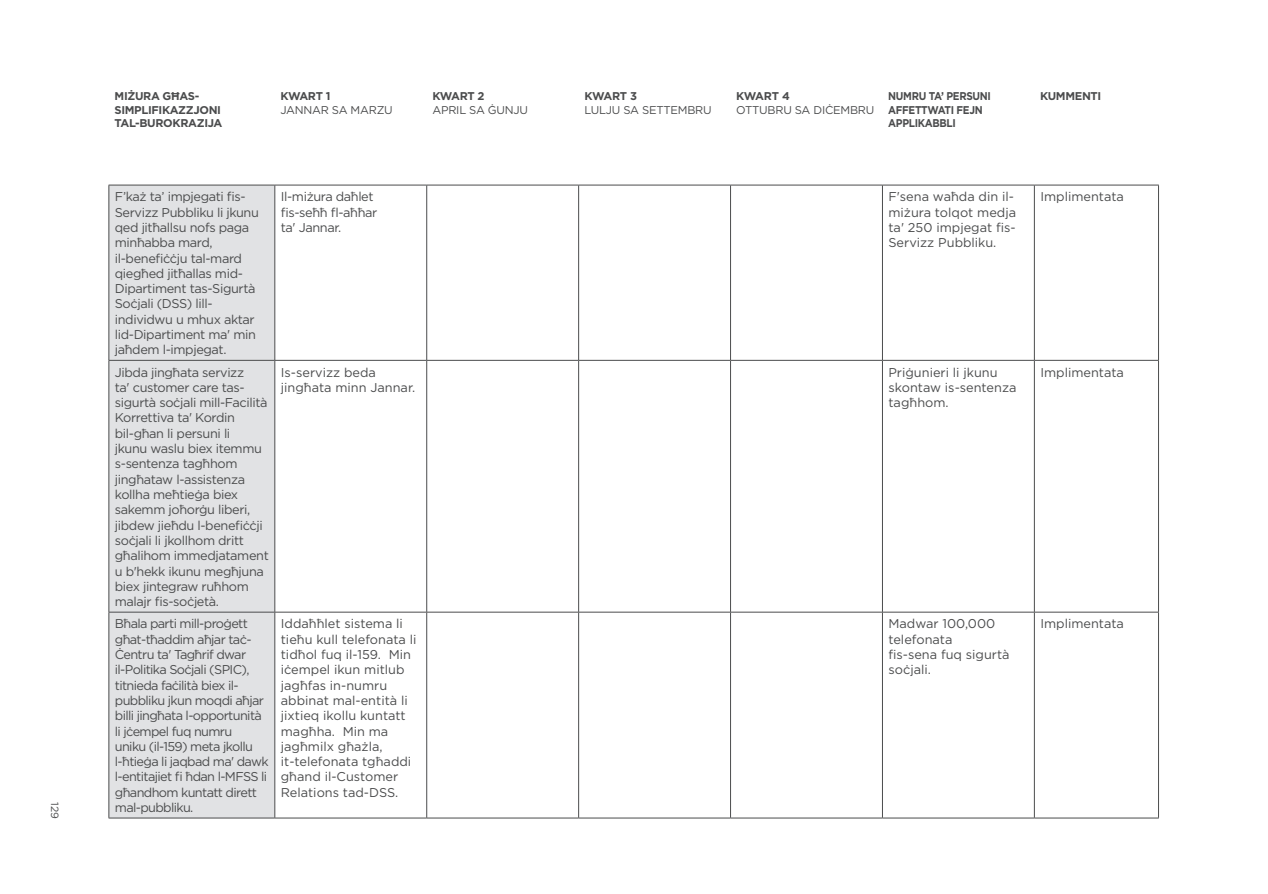
<style>
.page{position:relative;width:1268px;height:894px;background:#fff}
.page>*{position:absolute;margin:0;border:0;box-sizing:border-box;transform-origin:0 0}
.t1{font:12.75px/15.3px "Gotham";letter-spacing:-.03em;color:#4b4c4d}
.t2{font:12.75px/15.3px "Gotham";color:#4b4c4d}
.t3{font:12.75px/15.3px "Gotham";letter-spacing:-.05em;color:#4b4c4d}
.t4{font:700 11.25px/13.5px "Gotham";letter-spacing:-.03em;color:#4b4c4d}
.t5{font:11.25px "Gotham";letter-spacing:-.02em;color:#4b4c4d}
.t6{font:700 11.25px/13.5px "Gotham";letter-spacing:-.03em;color:#4b4c4d;scale:.9 1}
.t7{font:10.5px "Gotham";color:#4b4c4d}
</style>
<div class="page">
<div style="left:109px;top:186px;width:165px;height:631px;background:#e1e2e4"></div>
<svg style="left:275px;top:186px;width:151px;height:631px"></svg>
<hr style="left:108px;top:185px;width:167px;height:1px;background:#4b4c4d">
<hr style="left:108px;top:185px;width:1px;height:175px;background:#4b4c4d">
<hr style="left:275px;top:185px;width:151px;height:1px;background:#4b4c4d">
<hr style="left:274px;top:185px;width:1px;height:175px;background:#4b4c4d">
<hr style="left:426px;top:185px;width:152px;height:1px;background:#4b4c4d">
<hr style="left:426px;top:185px;width:1px;height:175px;background:#4b4c4d">
<hr style="left:578px;top:185px;width:152px;height:1px;background:#4b4c4d">
<hr style="left:578px;top:185px;width:1px;height:175px;background:#4b4c4d">
<hr style="left:730px;top:185px;width:152px;height:1px;background:#4b4c4d">
<hr style="left:730px;top:185px;width:1px;height:175px;background:#4b4c4d">
<hr style="left:882px;top:185px;width:152px;height:1px;background:#4b4c4d">
<hr style="left:881px;top:185px;width:1px;height:175px;background:#4b4c4d">
<hr style="left:1034px;top:185px;width:124px;height:1px;background:#4b4c4d">
<hr style="left:1033px;top:185px;width:1px;height:175px;background:#4b4c4d">
<hr style="left:1157px;top:185px;width:1px;height:175px;background:#4b4c4d">
<hr style="left:108px;top:360px;width:1px;height:252px;background:#4b4c4d">
<hr style="left:274px;top:360px;width:1px;height:252px;background:#4b4c4d">
<hr style="left:426px;top:360px;width:1px;height:252px;background:#4b4c4d">
<hr style="left:578px;top:360px;width:1px;height:252px;background:#4b4c4d">
<hr style="left:730px;top:360px;width:1px;height:252px;background:#4b4c4d">
<hr style="left:881px;top:360px;width:1px;height:252px;background:#4b4c4d">
<hr style="left:1033px;top:360px;width:1px;height:252px;background:#4b4c4d">
<hr style="left:1157px;top:360px;width:1px;height:252px;background:#4b4c4d">
<hr style="left:108px;top:612px;width:1px;height:205px;background:#4b4c4d">
<hr style="left:274px;top:612px;width:1px;height:205px;background:#4b4c4d">
<hr style="left:426px;top:612px;width:1px;height:205px;background:#4b4c4d">
<hr style="left:578px;top:612px;width:1px;height:205px;background:#4b4c4d">
<hr style="left:730px;top:612px;width:1px;height:205px;background:#4b4c4d">
<hr style="left:881px;top:612px;width:1px;height:205px;background:#4b4c4d">
<hr style="left:1033px;top:612px;width:1px;height:205px;background:#4b4c4d">
<hr style="left:1157px;top:612px;width:1px;height:205px;background:#4b4c4d">
<hr style="left:108px;top:817px;width:167px;height:1px;background:#4b4c4d">
<hr style="left:275px;top:817px;width:151px;height:1px;background:#4b4c4d">
<hr style="left:426px;top:817px;width:152px;height:1px;background:#4b4c4d">
<hr style="left:578px;top:817px;width:152px;height:1px;background:#4b4c4d">
<hr style="left:730px;top:817px;width:152px;height:1px;background:#4b4c4d">
<hr style="left:882px;top:817px;width:152px;height:1px;background:#4b4c4d">
<hr style="left:1034px;top:817px;width:124px;height:1px;background:#4b4c4d">
<hr style="left:108px;top:360px;width:167px;height:1px;background:#4b4c4d">
<hr style="left:275px;top:360px;width:151px;height:1px;background:#4b4c4d">
<hr style="left:426px;top:360px;width:152px;height:1px;background:#4b4c4d">
<hr style="left:578px;top:360px;width:152px;height:1px;background:#4b4c4d">
<hr style="left:730px;top:360px;width:152px;height:1px;background:#4b4c4d">
<hr style="left:882px;top:360px;width:152px;height:1px;background:#4b4c4d">
<hr style="left:1034px;top:360px;width:124px;height:1px;background:#4b4c4d">
<hr style="left:108px;top:612px;width:167px;height:1px;background:#4b4c4d">
<hr style="left:275px;top:612px;width:151px;height:1px;background:#4b4c4d">
<hr style="left:426px;top:612px;width:152px;height:1px;background:#4b4c4d">
<hr style="left:578px;top:612px;width:152px;height:1px;background:#4b4c4d">
<hr style="left:730px;top:612px;width:152px;height:1px;background:#4b4c4d">
<hr style="left:882px;top:612px;width:152px;height:1px;background:#4b4c4d">
<hr style="left:1034px;top:612px;width:124px;height:1px;background:#4b4c4d">
<p class="t7" style="left:62px;top:802px;width:18px;rotate:90deg">129</p>
<p class="t4" style="left:114px;top:90px;width:109px">MIŻURA GĦAS-<br>SIMPLIFIKAZZJONI<br>TAL-BUROKRAZIJA</p>
<p class="t4" style="left:280px;top:90px;width:51px">KWART 1</p>
<p class="t5" style="left:280px;top:103px;width:114px">JANNAR SA MARZU</p>
<p class="t4" style="left:432px;top:90px;width:54px">KWART 2</p>
<p class="t5" style="left:432px;top:103px;width:97px">APRIL SA ĠUNJU</p>
<p class="t4" style="left:584px;top:90px;width:54px">KWART 3</p>
<p class="t5" style="left:584px;top:103px;width:129px">LULJU SA SETTEMBRU</p>
<p class="t4" style="left:736px;top:90px;width:55px">KWART 4</p>
<p class="t5" style="left:736px;top:103px;width:140px">OTTUBRU SA DIĊEMBRU</p>
<p class="t6" style="left:887px;top:90px;width:116px">NUMRU TA’ PERSUNI<br>AFFETTWATI FEJN<br>APPLIKABBLI</p>
<p class="t4" style="left:1039px;top:90px;width:63px">KUMMENTI</p>
<p class="t1" style="left:115px;top:189px;width:145px">F’każ ta’ impjegati fis-<br>Servizz Pubbliku li jkunu qed jitħallsu nofs paga minħabba mard, il-benefiċċju tal-mard qiegħed jitħallas mid-<br>Dipartiment tas-Sigurtà<br>Soċjali (DSS) lill&shy;individwu u mhux aktar lid-Dipartiment ma' min jaħdem l-impjegat.</p>
<p class="t1" style="left:281px;top:189px;width:98px">Il-miżura daħlet fis-seħħ fl-aħħar ta' Jannar.</p>
<p class="t2" style="left:888px;top:189px;width:129px">F'sena waħda din il&shy;miżura tolqot medja ta' 250 impjegat fis-<br>Servizz Pubbliku.</p>
<p class="t2" style="left:1040px;top:189px;width:85px">Implimentata</p>
<p class="t1" style="left:115px;top:364px;width:155px">Jibda jingħata servizz<br>ta' customer care tas&shy;sigurtà soċjali mill-Facilità<br>Korrettiva ta' Kordin bil-għan li persuni li<br>jkunu waslu biex itemmu s-sentenza tagħhom jingħataw l-assistenza kollha meħtieġa biex sakemm joħorġu liberi, jibdew jieħdu l-benefiċċji soċjali li jkollhom dritt għalihom immedjatament u b'hekk ikunu megħjuna biex jintegraw ruħhom malajr fis-soċjetà.</p>
<p class="t2" style="left:281px;top:364px;width:136px">Is-servizz beda jingħata minn Jannar.</p>
<p class="t2" style="left:888px;top:364px;width:129px">Priġunieri li jkunu skontaw is-sentenza tagħhom.</p>
<p class="t2" style="left:1040px;top:364px;width:85px">Implimentata</p>
<p class="t3" style="left:115px;top:616px;width:155px">Bħala parti mill-proġett għat-tħaddim aħjar taċ-<br>Ċentru ta' Tagħrif dwar il-Politika Soċjali (SPIC), titnieda faċilità biex il&shy;pubbliku jkun moqdi aħjar billi jingħata l-opportunità li jċempel fuq numru<br>uniku (il-159) meta jkollu l-ħtieġa li jaqbad ma' dawk l-entitajiet fi ħdan l-MFSS li għandhom kuntatt dirett mal-pubbliku.</p>
<p class="t2" style="left:281px;top:616px;width:137px">Iddaħħlet sistema li tieħu kull telefonata li tidħol fuq il-159. Min iċempel ikun mitlub jagħfas in-numru abbinat mal-entità li jixtieq ikollu kuntatt magħha. Min ma jagħmilx għażla, it-telefonata tgħaddi għand il-Customer<br>Relations tad-DSS.</p>
<p class="t2" style="left:888px;top:616px;width:123px">Madwar 100,000 telefonata<br>fis-sena fuq sigurtà soċjali.</p>
<p class="t2" style="left:1040px;top:616px;width:85px">Implimentata</p>
</div>
